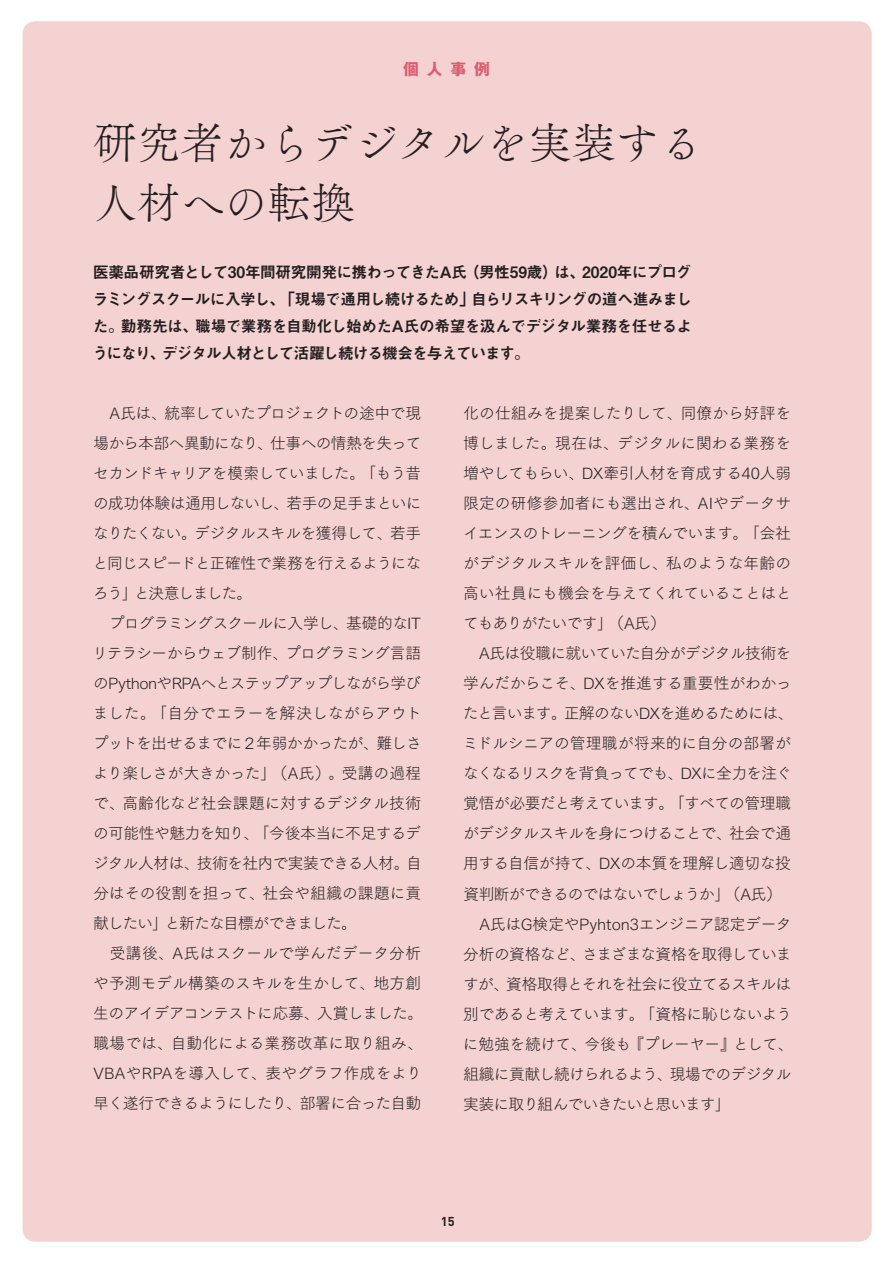
<style>
.page{position:relative;width:893px;height:1263px;background:#fff}
.page>*{position:absolute;margin:0;border:0;box-sizing:border-box;transform-origin:0 0}
.t1{font:43.5px/60px "Tsuku A Old Min Pr 6 N L";color:#231f20}
.t2{font:15.75px/30px "Tsuku Go Pro L";letter-spacing:-.035em;color:#231f20}
.t3{font:15.75px/27px "Midashi Go Pro MB31";letter-spacing:-.06em;color:#231f20;text-align:justify}
.t4{font:700 15.75px "Gothic MB101 Pro";color:#db5e71}
.t5{font:700 12.75px "DIN";color:#231f20}
</style>
<div class="page">
<div style="left:23px;top:21px;width:849px;height:1221px;background:#f5d2d2;border-radius:13px"></div>
<p class="t4" style="left:403px;top:56px;width:88px">個人事例</p>
<h1 class="t1" style="left:94px;top:111px;width:611px">研究者からデジタルを実装する人材への転換</h1>
<p class="t3" style="left:93px;top:257px;width:601px">医薬品研究者として30年間研究開発に携わってきたA氏（男性59歳）は、2020年にプログラミングスクールに入学し、「現場で通用し続けるため」自らリスキリングの道へ進みました。勤務先は、職場で業務を自動化し始めたA氏の希望を汲んでデジタル業務を任せるようになり、デジタル人材として活躍し続ける機会を与えています。</p>
<p class="t2" style="left:92px;top:397px;width:332px">　A氏は、統率していたプロジェクトの途中で現場から本部へ異動になり、仕事への情熱を失ってセカンドキャリアを模索していました。「もう昔の成功体験は通用しないし、若手の足手まといになりたくない。デジタルスキルを獲得して、若手と同じスピードと正確性で業務を行えるようになろう」と決意しました。<br>　プログラミングスクールに入学し、基礎的なITリテラシーからウェブ制作、プログラミング言語のPythonやRPAへとステップアップしながら学びました。「自分でエラーを解決しながらアウトプットを出せるまでに２年弱かかったが、難しさより楽しさが大きかった」（A氏）。受講の過程で、高齢化など社会課題に対するデジタル技術の可能性や魅力を知り、「今後本当に不足するデジタル人材は、技術を社内で実装できる人材。自分はその役割を担って、社会や組織の課題に貢献したい」と新たな目標ができました。<br>　受講後、A氏はスクールで学んだデータ分析や予測モデル構築のスキルを生かして、地方創生のアイデアコンテストに応募、入賞しました。職場では、自動化による業務改革に取り組み、<br>VBAやRPAを導入して、表やグラフ作成をより早く遂行できるようにしたり、部署に合った自動</p>
<p class="t2" style="left:463px;top:397px;width:333px">化の仕組みを提案したりして、同僚から好評を博しました。現在は、デジタルに関わる業務を増やしてもらい、DX牽引人材を育成する40人弱限定の研修参加者にも選出され、AIやデータサイエンスのトレーニングを積んでいます。「会社がデジタルスキルを評価し、私のような年齢の高い社員にも機会を与えてくれていることはとてもありがたいです」（A氏）<br>　A氏は役職に就いていた自分がデジタル技術を学んだからこそ、DXを推進する重要性がわかったと言います。正解のないDXを進めるためには、ミドルシニアの管理職が将来的に自分の部署がなくなるリスクを背負ってでも、DXに全力を注ぐ覚悟が必要だと考えています。「すべての管理職がデジタルスキルを身につけることで、社会で通用する自信が持て、DXの本質を理解し適切な投資判断ができるのではないでしょうか」（A氏）　A氏はG検定やPyhton3エンジニア認定データ分析の資格など、さまざまな資格を取得していますが、資格取得とそれを社会に役立てるスキルは別であると考えています。「資格に恥じないように勉強を続けて、今後も『プレーヤー』として、組織に貢献し続けられるよう、現場でのデジタル実装に取り組んでいきたいと思います」</p>
<p class="t5" style="left:441px;top:1213px;width:15px">15</p>
</div>
